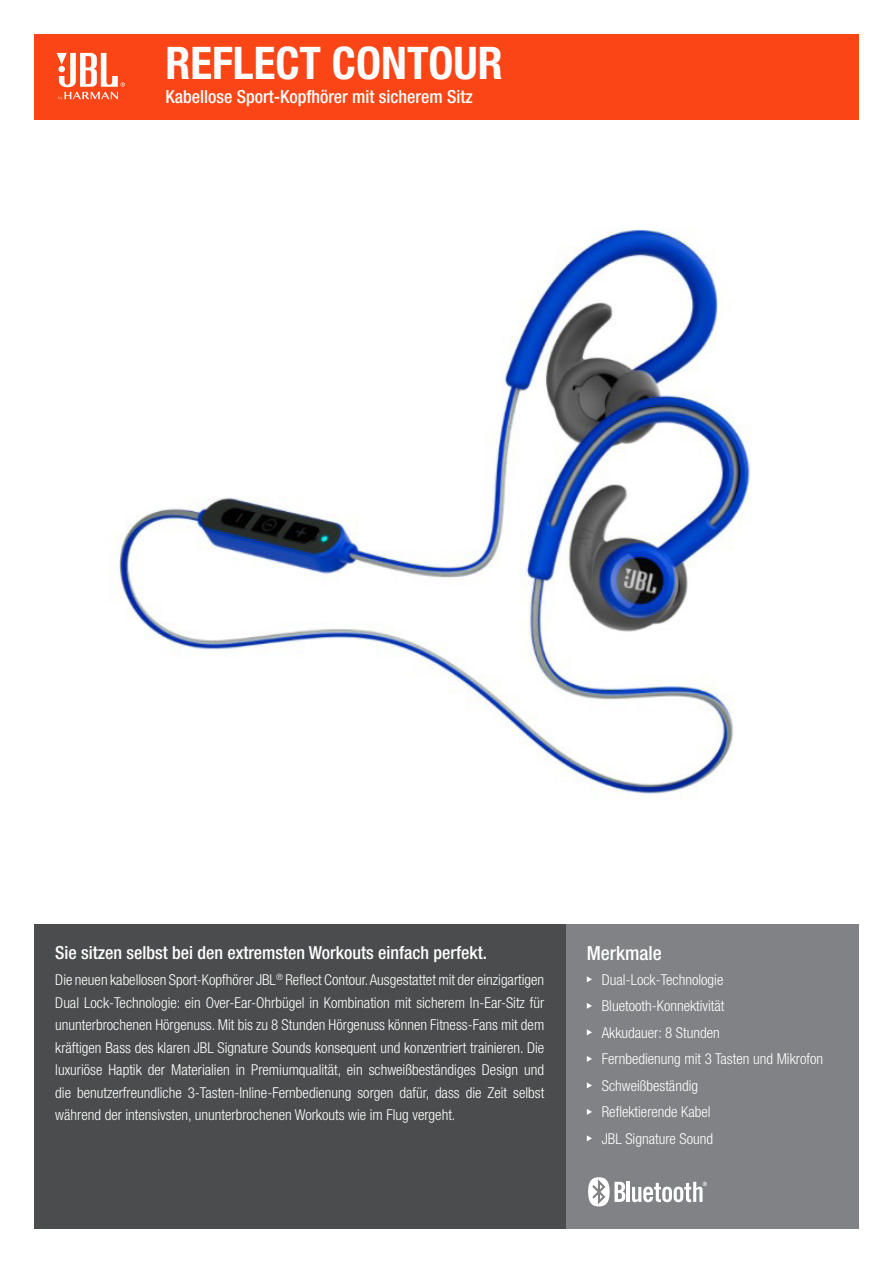
<style>
.page{position:relative;width:893px;height:1263px;background:#fff}
.page>*{position:absolute;margin:0;border:0;box-sizing:border-box;transform-origin:0 0}
.t1{font:700 condensed 45px "Helvetica Neue LT Pro";color:#fff}
.t2{font:500 condensed 19.5px "Helvetica Neue LT Pro";color:#fff}
.t3{font:500 condensed 18px "Helvetica Neue LT Pro";color:#fff}
.t4{font:300 condensed 15px/22.5px "Helvetica Neue LT Pro";color:#fff;text-align:justify}
</style>
<div class="page">
<img style="left:90px;top:119px;width:713px;height:677px">
<div style="left:566px;top:924px;width:293px;height:305px;background:#808285"></div>
<svg style="left:587px;top:976px;width:5px;height:6px"></svg>
<svg style="left:587px;top:1003px;width:5px;height:6px"></svg>
<svg style="left:587px;top:1029px;width:5px;height:6px"></svg>
<svg style="left:587px;top:1056px;width:5px;height:6px"></svg>
<svg style="left:587px;top:1082px;width:5px;height:6px"></svg>
<svg style="left:587px;top:1109px;width:5px;height:6px"></svg>
<svg style="left:587px;top:1135px;width:5px;height:6px"></svg>
<div style="left:34px;top:924px;width:532px;height:305px;background:#4b4c4d"></div>
<div style="left:34px;top:34px;width:825px;height:85px;background:#fa4616"></div>
<svg style="left:57px;top:53px;width:68px;height:47px"></svg>
<svg style="left:588px;top:1177px;width:37px;height:29px"></svg>
<hr style="left:627px;top:1182px;width:3px;height:20px;background:#fff">
<svg style="left:632px;top:1182px;width:75px;height:20px"></svg>
<p class="t1" style="left:165px;top:36px;width:339px">REFLECT CONTOUR</p>
<p class="t3" style="left:165px;top:86px;width:309px">Kabellose Sport-Kopfhörer mit sicherem Sitz</p>
<p class="t3" style="left:55px;top:941px;width:433px">Sie sitzen selbst bei den extremsten Workouts einfach perfekt.</p>
<p class="t4" style="left:55px;top:968px;width:490px">Die neuen kabellosen Sport-Kopfhörer JBL<sup>®</sup> Reflect Contour. Ausgestattet mit der einzigartigen Dual Lock-Technologie: ein Over-Ear-Ohrbügel in Kombination mit sicherem In-Ear-Sitz für ununterbrochenen Hörgenuss. Mit bis zu 8 Stunden Hörgenuss können Fitness-Fans mit dem kräftigen Bass des klaren JBL Signature Sounds konsequent und konzentriert trainieren. Die luxuriöse Haptik der Materialien in Premiumqualität, ein schweißbeständiges Design und die benutzerfreundliche 3-Tasten-Inline-Fernbedienung sorgen dafür, dass die Zeit selbst während der intensivsten, ununterbrochenen Workouts wie im Flug vergeht.</p>
<p class="t2" style="left:587px;top:941px;width:77px">Merkmale</p>
<p class="t4" style="left:602px;top:968px;width:123px">Dual-Lock-Technologie</p>
<p class="t4" style="left:602px;top:994px;width:124px">Bluetooth-Konnektivität</p>
<p class="t4" style="left:602px;top:1021px;width:119px">Akkudauer: 8 Stunden</p>
<p class="t4" style="left:602px;top:1047px;width:223px">Fernbedienung mit 3 Tasten und Mikrofon</p>
<p class="t4" style="left:602px;top:1074px;width:98px">Schweißbeständig</p>
<p class="t4" style="left:602px;top:1100px;width:110px">Reflektierende Kabel</p>
<p class="t4" style="left:602px;top:1127px;width:113px">JBL Signature Sound</p>
</div>
